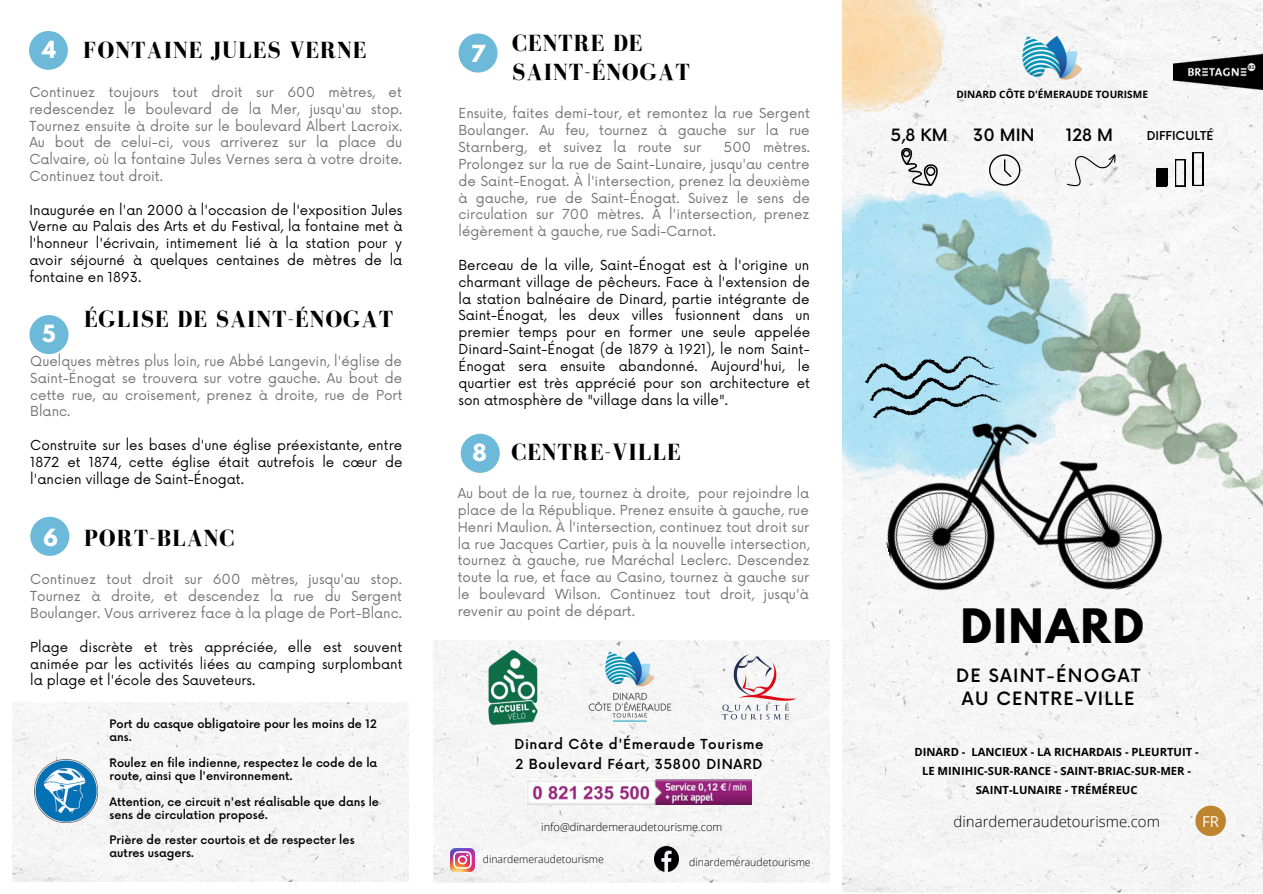
<style>
.page{position:relative;width:1263px;height:894px;background:#fff}
.page>*{position:absolute;margin:0;border:0;box-sizing:border-box;transform-origin:0 0}
.t1{font:700 42px "League Spartan";letter-spacing:.05em;color:#000}
.t2{font:700 24px "Bodoni FLF";letter-spacing:.04em;color:#000}
.t3{font:700 21px "League Spartan";color:#fff}
.t4{font:700 20.85px "League Spartan";color:#fff}
.t5{font:500 17.85px "Now";letter-spacing:.07em;color:#000}
.t6{font:500 16.65px "Now";color:#000}
.t7{font:300 15px "Open Sans";color:#000}
.t8{font:15px "Open Sans";color:#fff}
.t9{font:13.5px/16.8px "Now";color:#737373;text-align:justify}
.t10{font:13.5px/16.8px "Now";color:#000;text-align:justify}
.t11{font:500 13.5px "Now";letter-spacing:.05em;color:#000}
.t12{font:500 12px "Now";color:#000}
.t13{font:500 11.4px/12.9px "Now";color:#000}
.t14{font:700 11.25px/18.8px "Open Sans";color:#000;text-align:center}
.t15{font:300 11.1px "Open Sans";color:#000}
.t16{font:300 10.5px "Open Sans";color:#000}
.t17{font:700 10.05px "Open Sans";color:#000}
</style>
<div class="page">
<div style="left:842px;top:0;width:421px;height:892px;background:#f6f6f6"></div>
<img style="left:842px;top:0;width:104px;height:113px">
<img style="left:842px;top:188px;width:249px;height:295px">
<img style="left:1021px;top:34px;width:62px;height:47px">
<img style="left:1173px;top:54px;width:89px;height:35px">
<svg style="left:989px;top:154px;width:31px;height:32px"></svg>
<svg style="left:901px;top:148px;width:37px;height:38px"></svg>
<svg style="left:1059px;top:137px;width:60px;height:62px"></svg>
<div style="left:1195px;top:805px;width:31px;height:30px;background:#bf852e;border-radius:50%"></div>
<img style="left:863px;top:387px;width:309px;height:256px">
<img style="left:871px;top:201px;width:392px;height:319px">
<div style="left:29px;top:315px;width:40px;height:39px;background:#6db9d9;border-radius:50%"></div>
<div style="left:30px;top:516px;width:39px;height:39px;background:#6db9d9;border-radius:50%"></div>
<div style="left:458px;top:33px;width:40px;height:39px;background:#6db9d9;border-radius:50%"></div>
<div style="left:461px;top:433px;width:39px;height:39px;background:#6db9d9;border-radius:50%"></div>
<div style="left:29px;top:31px;width:39px;height:39px;background:#6db9d9;border-radius:50%"></div>
<svg style="left:865px;top:355px;width:136px;height:63px;background:#93bece"></svg>
<div style="left:434px;top:640px;width:396px;height:241px;background:#f5f5f5"></div>
<img style="left:587px;top:648px;width:86px;height:76px">
<img style="left:526px;top:778px;width:225px;height:26px">
<img style="left:451px;top:847px;width:23px;height:24px">
<img style="left:654px;top:846px;width:25px;height:25px">
<img style="left:466px;top:640px;width:94px;height:92px">
<img style="left:722px;top:654px;width:73px;height:67px">
<div style="left:13px;top:702px;width:395px;height:179px;background:#f5f5f5"></div>
<img style="left:34px;top:759px;width:63px;height:63px">
<svg style="left:1157px;top:168px;width:10px;height:18px"></svg>
<svg style="left:1175px;top:159px;width:10px;height:27px"></svg>
<svg style="left:1193px;top:152px;width:10px;height:34px"></svg>
<p class="t3" style="left:42px;top:39px;width:15px">4</p>
<p class="t2" style="left:83px;top:37px;width:285px">FONTAINE JULES VERNE</p>
<p class="t9" style="left:29px;top:84px;width:374px">Continuez toujours tout droit sur 600 mètres, et redescendez le boulevard de la Mer, jusqu'au stop.<br>Tournez ensuite à droite sur le boulevard Albert Lacroix.<br>Au bout de celui-ci, vous arriverez sur la place du Calvaire, où la fontaine Jules Vernes sera à votre droite.<br>Continuez tout droit.</p>
<p class="t10" style="left:29px;top:202px;width:375px">Inaugurée en l'an 2000 à l'occasion de l'exposition Jules Verne au Palais des Arts et du Festival, la fontaine met à l'honneur l'écrivain, intimement lié à la station pour y avoir séjourné à quelques centaines de mètres de la fontaine en 1893.</p>
<p class="t3" style="left:42px;top:323px;width:15px">5</p>
<p class="t2" style="left:84px;top:306px;width:311px">ÉGLISE DE SAINT-ÉNOGAT</p>
<p class="t9" style="left:30px;top:353px;width:374px">Quelques mètres plus loin, rue Abbé Langevin, l'église de Saint-Énogat se trouvera sur votre gauche. Au bout de cette rue, au croisement, prenez à droite, rue de Port Blanc.</p>
<p class="t10" style="left:30px;top:437px;width:374px">Construite sur les bases d'une église préexistante, entre 1872 et 1874, cette église était autrefois le cœur de l'ancien village de Saint-Énogat.</p>
<p class="t3" style="left:43px;top:526px;width:16px">6</p>
<p class="t2" style="left:84px;top:524px;width:152px">PORT-BLANC</p>
<p class="t9" style="left:30px;top:571px;width:373px">Continuez tout droit sur 600 mètres, jusqu'au stop.<br>Tournez à droite, et descendez la rue du Sergent Boulanger. Vous arriverez face à la plage de Port-Blanc.</p>
<p class="t10" style="left:30px;top:639px;width:374px">Plage discrète et très appréciée, elle est souvent animée par les activités liées au camping surplombant la plage et l'école des Sauveteurs.</p>
<p class="t13" style="left:110px;top:718px;width:269px">Port du casque obligatoire pour les moins de 12 ans.</p>
<p class="t13" style="left:110px;top:757px;width:269px">Roulez en file indienne, respectez le code de la route, ainsi que l'environnement.</p>
<p class="t13" style="left:110px;top:795px;width:271px">Attention, ce circuit n'est réalisable que dans le sens de circulation proposé.</p>
<p class="t13" style="left:110px;top:834px;width:246px">Prière de rester courtois et de respecter les autres usagers.</p>
<p class="t4" style="left:471px;top:43px;width:16px">7</p>
<p class="t2" style="left:512px;top:30px;width:132px">CENTRE DE</p>
<p class="t2" style="left:512px;top:59px;width:179px">SAINT-ÉNOGAT</p>
<p class="t9" style="left:458px;top:106px;width:353px">Ensuite, faites demi-tour, et remontez la rue Sergent Boulanger. Au feu, tournez à gauche sur la rue Starnberg, et suivez la route sur</p>
<p class="t9" style="left:458px;top:139px;width:353px;text-indent:265px">500 mètres.<br>Prolongez sur la rue de Saint-Lunaire, jusqu'au centre de Saint-Enogat. À l'intersection, prenez la deuxième à gauche, rue de Saint-Énogat. Suivez le sens de circulation sur 700 mètres. À l'intersection, prenez légèrement à gauche, rue Sadi-Carnot.</p>
<p class="t10" style="left:458px;top:257px;width:353px">Berceau de la ville, Saint-Énogat est à l'origine un charmant village de pêcheurs. Face à l'extension de la station balnéaire de Dinard, partie intégrante de Saint-Énogat, les deux villes fusionnent dans un premier temps pour en former une seule appelée Dinard-Saint-Énogat (de 1879 à 1921), le nom Saint-Énogat sera ensuite abandonné. Aujourd'hui, le quartier est très apprécié pour son architecture et son atmosphère de "village dans la ville".</p>
<p class="t3" style="left:473px;top:441px;width:16px">8</p>
<p class="t2" style="left:511px;top:438px;width:171px">CENTRE-VILLE</p>
<p class="t9" style="left:458px;top:485px;width:353px">Au bout de la rue, tournez à droite, pour rejoindre la place de la République. Prenez ensuite à gauche, rue Henri Maulion. À l'intersection, continuez tout droit sur la rue Jacques Cartier, puis à la nouvelle intersection, tournez à gauche, rue Maréchal Leclerc. Descendez toute la rue, et face au Casino, tournez à gauche sur le boulevard Wilson. Continuez tout droit, jusqu'à revenir au point de départ.</p>
<p class="t11" style="left:514px;top:737px;width:251px">Dinard Côte d'Émeraude Tourisme</p>
<p class="t11" style="left:516px;top:756px;width:248px">2 Boulevard Féart, 35800 DINARD</p>
<p class="t15" style="left:541px;top:818px;width:183px">info@dinardemeraudetourisme.com</p>
<p class="t16" style="left:483px;top:851px;width:123px">dinardemeraudetourisme</p>
<p class="t16" style="left:689px;top:854px;width:123px">dinardemeraudetourisme</p>
<p class="t17" style="left:956px;top:88px;width:193px">DINARD CÔTE D'ÉMERAUDE TOURISME</p>
<p class="t6" style="left:891px;top:126px;width:58px">5,8 KM</p>
<p class="t6" style="left:973px;top:126px;width:63px">30 MIN</p>
<p class="t6" style="left:1066px;top:126px;width:49px">128 M</p>
<p class="t12" style="left:1147px;top:129px;width:68px">DIFFICULTÉ</p>
<p class="t1" style="left:961px;top:604px;width:185px">DINARD</p>
<p class="t5" style="left:956px;top:665px;width:186px">DE SAINT-ÉNOGAT</p>
<p class="t5" style="left:962px;top:689px;width:174px">AU CENTRE-VILLE</p>
<p class="t14" style="left:914px;top:742px;width:286px">DINARD - LANCIEUX - LA RICHARDAIS - PLEURTUIT -</p>
<p class="t14" style="left:922px;top:761px;width:271px">LE MINIHIC-SUR-RANCE - SAINT-BRIAC-SUR-MER -<br>SAINT-LUNAIRE - TRÉMÉREUC</p>
<p class="t7" style="left:954px;top:811px;width:208px">dinardemeraudetourisme.com</p>
<p class="t8" style="left:1202px;top:810px;width:19px">FR</p>
</div>
